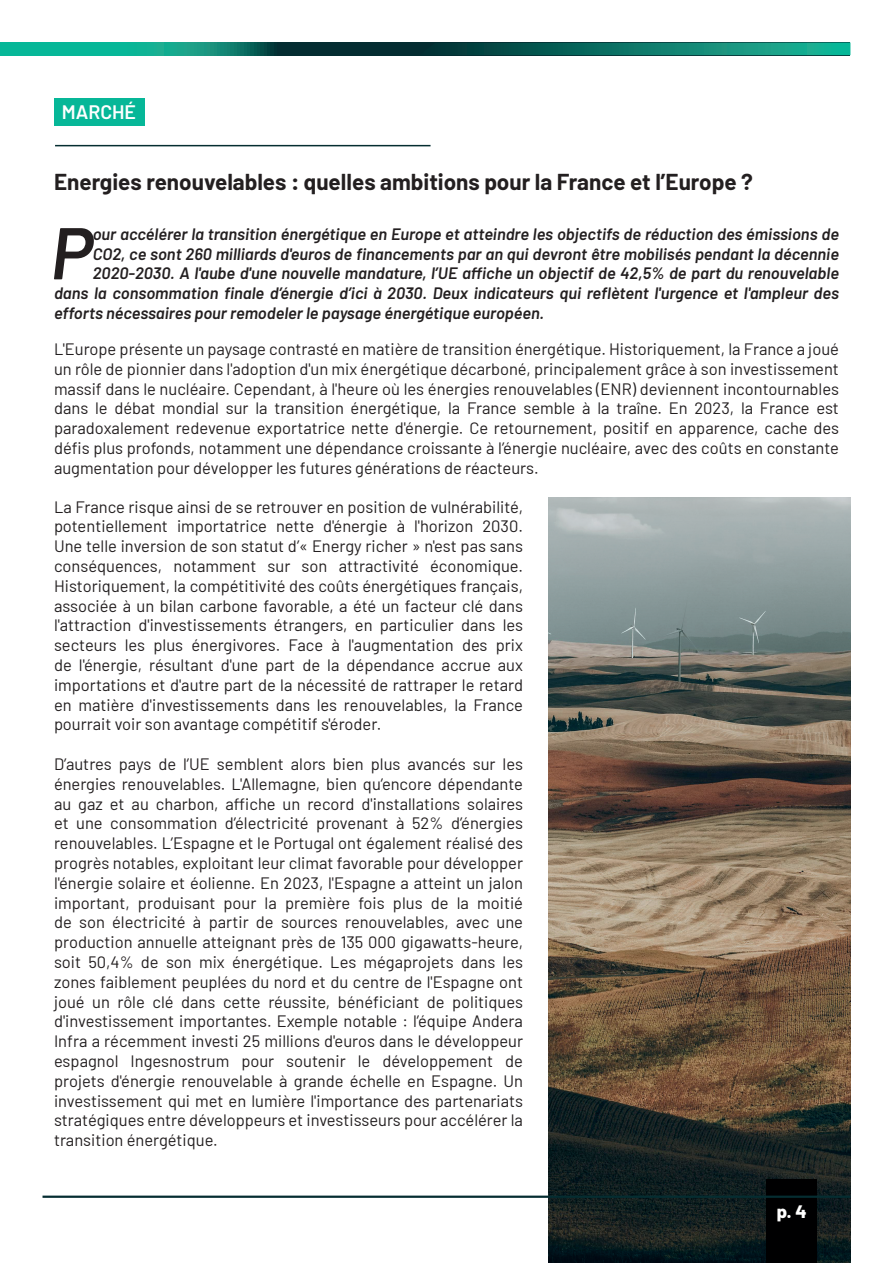
<style>
.page{position:relative;width:893px;height:1263px;background:#fff}
.page>*{position:absolute;margin:0;border:0;box-sizing:border-box;transform-origin:0 0}
.t1{font:italic 600 73.05px "Barlow";color:#231f20}
.t2{font:700 22.5px "Barlow";color:#231f20}
.t3{font:600 19.5px "Barlow";color:#fff}
.t4{font:800 18px "Barlow";color:#fff}
.t5{font:16.5px/19.8px "Barlow";color:#231f20;text-align:justify}
.t6{font:italic 600 16.5px "Barlow";color:#231f20}
</style>
<div class="page">
<img style="left:549px;top:497px;width:301px;height:766px">
<div style="left:766px;top:1179px;width:51px;height:83px;background:#000001"></div>
<svg style="left:0;top:43px;width:419px;height:12px;background:#097869"></svg>
<svg style="left:419px;top:43px;width:431px;height:12px;background:#0d7567"></svg>
<hr style="left:55px;top:145px;width:376px;height:1px;background:#052d31">
<div style="left:54px;top:98px;width:91px;height:27px;background:#06b798"></div>
<hr style="left:43px;top:1195px;width:807px;height:3px;background:#052d31">
<p class="t3" style="left:62px;top:97px;width:76px">MARCHÉ</p>
<h2 class="t2" style="left:54px;top:168px;width:700px">Energies renouvelables : quelles ambitions pour la France et l’Europe ?</h2>
<h1 class="t1" style="left:51px;top:199px;width:44px">P</h1>
<p class="t6" style="left:93px;top:222px;width:748px">our accélérer la transition énergétique en Europe et atteindre les objectifs de réduction des émissions de</p>
<p class="t6" style="left:93px;top:241px;width:748px">CO2, ce sont 260 milliards d'euros de financements par an qui devront être mobilisés pendant la décennie</p>
<p class="t6" style="left:93px;top:261px;width:748px">2020-2030. A l'aube d'une nouvelle mandature, l’UE affiche un objectif de 42,5% de part du renouvelable</p>
<p class="t6" style="left:54px;top:281px;width:786px">dans la consommation finale d’énergie d’ici à 2030. Deux indicateurs qui reflètent l'urgence et l'ampleur des</p>
<p class="t6" style="left:54px;top:301px;width:491px">efforts nécessaires pour remodeler le paysage énergétique européen.</p>
<p class="t5" style="left:54px;top:338px;width:786px">L'Europe présente un paysage contrasté en matière de transition énergétique. Historiquement, la France a joué un rôle de pionnier dans l'adoption d'un mix énergétique décarboné, principalement grâce à son investissement massif dans le nucléaire. Cependant, à l'heure où les énergies renouvelables (ENR) deviennent incontournables dans le débat mondial sur la transition énergétique, la France semble à la traîne. En 2023, la France est paradoxalement redevenue exportatrice nette d'énergie. Ce retournement, positif en apparence, cache des défis plus profonds, notamment une dépendance croissante à l’énergie nucléaire, avec des coûts en constante augmentation pour développer les futures générations de réacteurs.</p>
<p class="t5" style="left:54px;top:495px;width:470px">La France risque ainsi de se retrouver en position de vulnérabilité, potentiellement importatrice nette d'énergie à l'horizon 2030.<br>Une telle inversion de son statut d’« Energy richer » n'est pas sans conséquences, notamment sur son attractivité économique.<br>Historiquement, la compétitivité des coûts énergétiques français, associée à un bilan carbone favorable, a été un facteur clé dans l'attraction d'investissements étrangers, en particulier dans les secteurs les plus énergivores. Face à l'augmentation des prix de l'énergie, résultant d'une part de la dépendance accrue aux importations et d'autre part de la nécessité de rattraper le retard en matière d'investissements dans les renouvelables, la France pourrait voir son avantage compétitif s'éroder.</p>
<p class="t5" style="left:54px;top:753px;width:470px">D’autres pays de l’UE semblent alors bien plus avancés sur les énergies renouvelables. L'Allemagne, bien qu’encore dépendante au gaz et au charbon, affiche un record d'installations solaires et une consommation d’électricité provenant à 52% d’énergies renouvelables. L’Espagne et le Portugal ont également réalisé des progrès notables, exploitant leur climat favorable pour développer l'énergie solaire et éolienne. En 2023, l'Espagne a atteint un jalon important, produisant pour la première fois plus de la moitié de son électricité à partir de sources renouvelables, avec une production annuelle atteignant près de 135 000 gigawatts-heure, soit 50,4% de son mix énergétique. Les mégaprojets dans les zones faiblement peuplées du nord et du centre de l'Espagne ont joué un rôle clé dans cette réussite, bénéficiant de politiques d'investissement importantes. Exemple notable : l’équipe Andera Infra a récemment investi 25 millions d'euros dans le développeur espagnol Ingesnostrum pour soutenir le développement de projets d'énergie renouvelable à grande échelle en Espagne. Un investissement qui met en lumière l'importance des partenariats stratégiques entre développeurs et investisseurs pour accélérer la transition énergétique.</p>
<p class="t4" style="left:777px;top:1198px;width:31px">p. 4</p>
</div>
